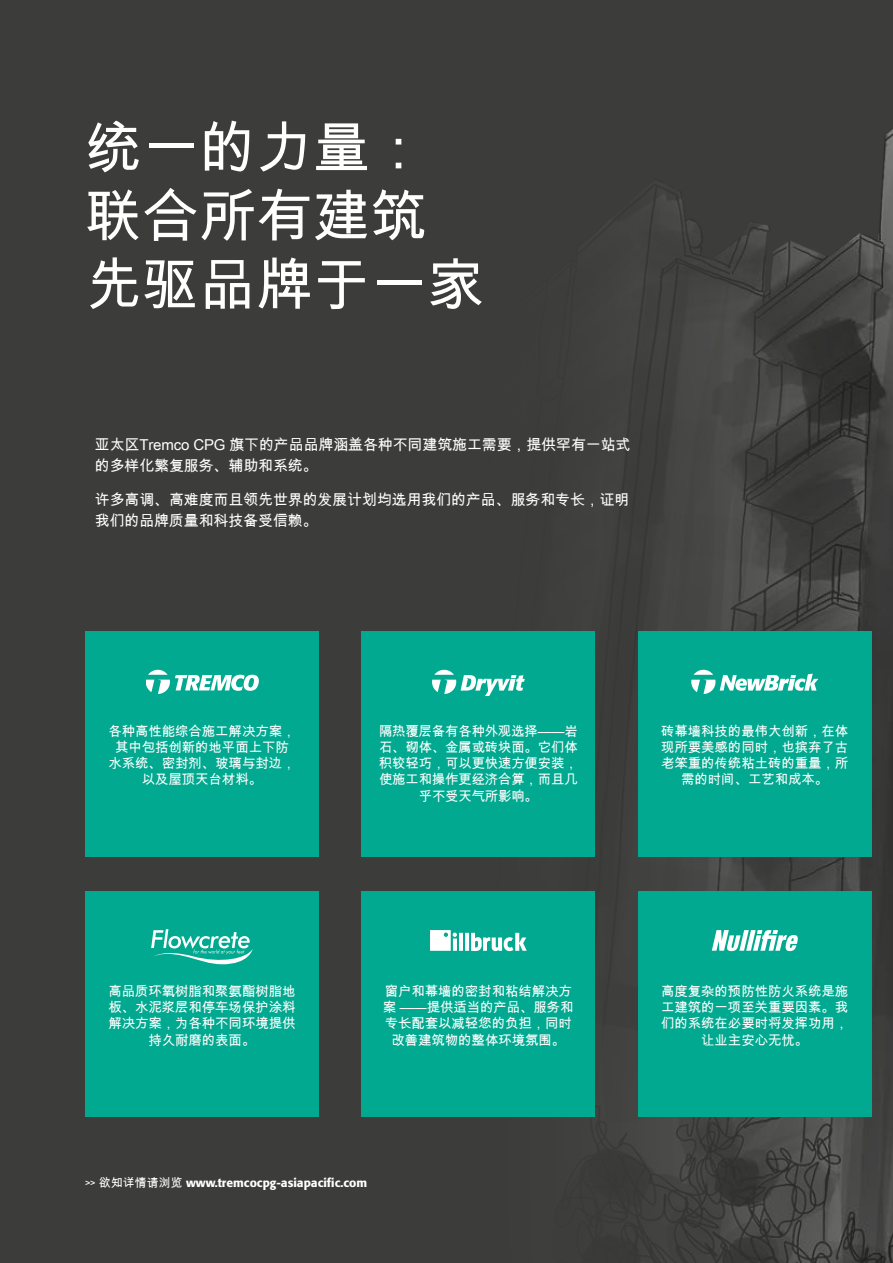
<style>
.page{position:relative;width:893px;height:1263px;background:#3c3c3b}
.page>*{position:absolute;margin:0;border:0;box-sizing:border-box;transform-origin:0 0}
.t1{font:57px/68.4px "Arial Unicode MS";color:#fff}
.t2{font:15px/21px "Arial Unicode MS";letter-spacing:-.01em;color:#fff}
.t3{font:13.5px/16.2px "Arial Unicode MS";letter-spacing:-.01em;color:#fff;text-align:center}
.t4{font:500 12px "Formata Pro";color:#fff}
.s1{font-family:"Arial Unicode MS";font-weight:400;font-size:9px}
.s2{font-family:"Arial Unicode MS";font-weight:400}
</style>
<div class="page">
<img style="left:361px;top:129px;width:532px;height:1134px">
<div style="left:85px;top:631px;width:234px;height:226px;background:#00a98f"></div>
<div style="left:85px;top:891px;width:234px;height:225px;background:#00a98f"></div>
<div style="left:361px;top:631px;width:234px;height:226px;background:#00a98f"></div>
<div style="left:361px;top:891px;width:234px;height:225px;background:#00a98f"></div>
<div style="left:638px;top:631px;width:234px;height:226px;background:#00a98f"></div>
<div style="left:638px;top:891px;width:234px;height:225px;background:#00a98f"></div>
<svg style="left:146px;top:670px;width:113px;height:24px"></svg>
<svg style="left:432px;top:670px;width:93px;height:26px"></svg>
<svg style="left:151px;top:929px;width:102px;height:35px"></svg>
<svg style="left:430px;top:930px;width:97px;height:21px"></svg>
<svg style="left:712px;top:930px;width:86px;height:21px"></svg>
<svg style="left:691px;top:670px;width:127px;height:24px"></svg>
<h1 class="t1" style="left:85px;top:113px;width:400px">统一的力量：联合所有建筑先驱品牌于一家</h1>
<p class="t2" style="left:95px;top:434px;width:537px">亚太区Tremco CPG 旗下的产品品牌涵盖各种不同建筑施工需要，提供罕有一站式的多样化繁复服务、辅助和系统。</p>
<p class="t2" style="left:95px;top:488px;width:536px">许多高调、高难度而且领先世界的发展计划均选用我们的产品、服务和专长，证明我们的品牌质量和科技备受信赖。</p>
<p class="t3" style="left:108px;top:722px;width:189px">各种高性能综合施工解决方案，其中包括创新的地平面上下防水系统、密封剂、玻璃与封边，以及屋顶天台材料。</p>
<p class="t3" style="left:379px;top:722px;width:200px">隔热覆层备有各种外观选择——岩石、砌体、金属或砖块面。它们体积较轻巧，可以更快速方便安装，使施工和操作更经济合算，而且几乎不受天气所影响。</p>
<p class="t3" style="left:108px;top:983px;width:189px">高品质环氧树脂和聚氨酯树脂地板、水泥浆层和停车场保护涂料解决方案，为各种不同环境提供持久耐磨的表面。</p>
<p class="t3" style="left:383px;top:983px;width:192px">窗户和幕墙的密封和粘结解决方案 ——提供适当的产品、服务和专长配套以减轻您的负担，同时改善建筑物的整体环境氛围。</p>
<p class="t4" style="left:85px;top:1175px;width:284px"><span class="s1">&gt;&gt;</span> <span class="s2">欲知详情请浏览</span> www.tremcocpg-asiapacific.com</p>
<p class="t3" style="left:661px;top:722px;width:189px">砖幕墙科技的最伟大创新，在体现所要美感的同时，也摈弃了古老笨重的传统粘土砖的重量，所需的时间、工艺和成本。</p>
<p class="t3" style="left:661px;top:983px;width:189px">高度复杂的预防性防火系统是施工建筑的一项至关重要因素。我们的系统在必要时将发挥功用，让业主安心无忧。</p>
</div>
